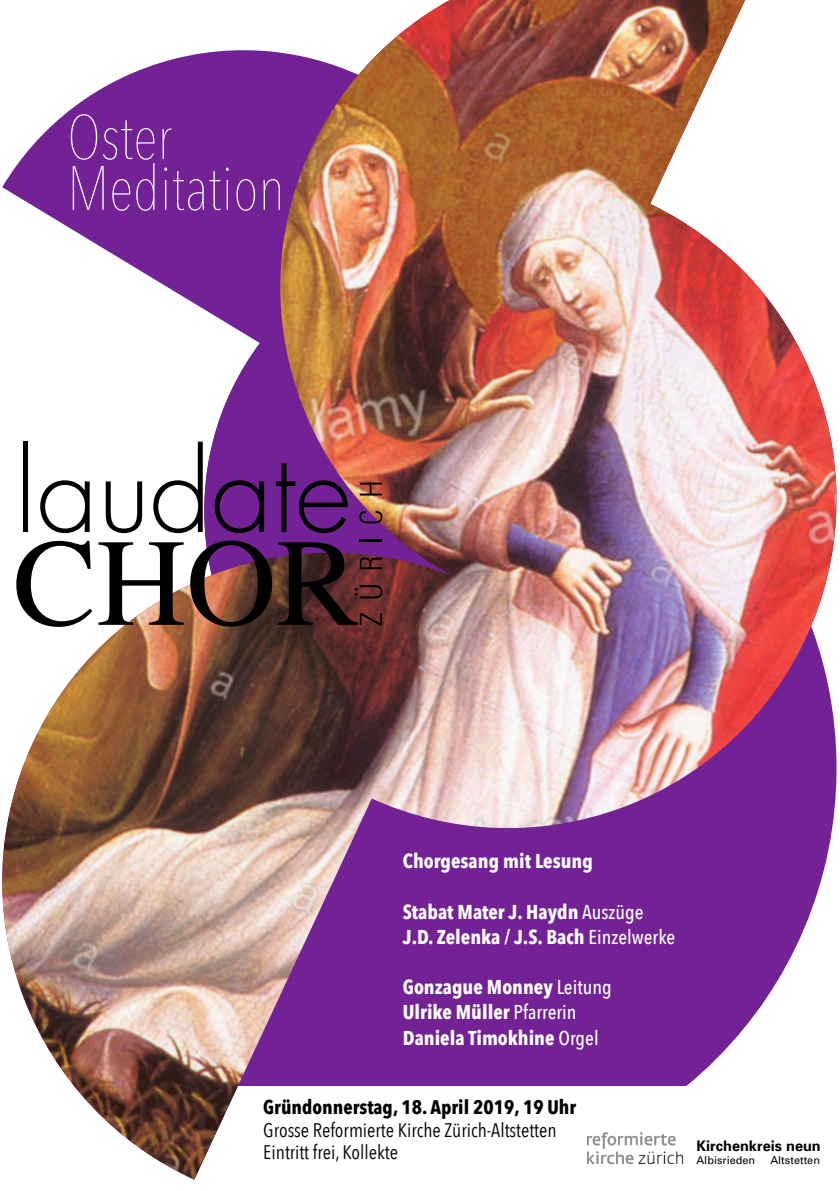
<style>
.page{position:relative;width:840px;height:1191px;background:#fff}
.page>*{position:absolute;margin:0;border:0;box-sizing:border-box;transform-origin:0 0}
.t1{font:200 61.6px/51px "Avenir Next Condensed";color:#fff}
.t2{font:700 20px/25.2px "Avenir Next Condensed";color:#fff}
.t3{font:19.6px/22.4px "Avenir Next Condensed";color:#000}
.t4{font:700 19.6px "Avenir Next Condensed";color:#000}
.t5{font:700 14.6px "Univers";color:#000}
.t6{font:10.8px "Univers";color:#000}
.s1{font-weight:500}
</style>
<div class="page">
<img style="left:2px;top:0;width:835px;height:1179px">
<svg style="left:16px;top:541px;width:76px;height:86px"></svg>
<svg style="left:98px;top:542px;width:85px;height:83px"></svg>
<svg style="left:190px;top:540px;width:82px;height:86px"></svg>
<div style="left:23px;top:442px;width:5px;height:90px;background:#000"></div>
<svg style="left:40px;top:480px;width:50px;height:53px"></svg>
<svg style="left:106px;top:481px;width:36px;height:52px"></svg>
<svg style="left:153px;top:442px;width:50px;height:91px"></svg>
<svg style="left:214px;top:480px;width:50px;height:53px"></svg>
<svg style="left:276px;top:463px;width:72px;height:70px"></svg>
<svg style="left:278px;top:542px;width:104px;height:83px"></svg>
<hr style="left:359px;top:539px;width:23px;height:2px;background:#000">
<svg style="left:359px;top:511px;width:23px;height:13px"></svg>
<svg style="left:359px;top:482px;width:23px;height:13px"></svg>
<img style="left:587px;top:1132px;width:95px;height:31px">
<h1 class="t1" style="left:67px;top:112px;width:219px">Oster<br>Meditation</h1>
<p class="t2" style="left:402px;top:848px;width:191px">Chorgesang mit Lesung</p>
<p class="t2" style="left:402px;top:899px;width:274px">Stabat Mater J. Haydn <span class="s1">Auszüge<br></span>J.D. Zelenka / J.S. Bach <span class="s1">Einzelwerke</span></p>
<p class="t2" style="left:402px;top:974px;width:210px">Gonzague Monney <span class="s1">Leitung<br></span>Ulrike Müller <span class="s1">Pfarrerin<br></span>Daniela Timokhine <span class="s1">Orgel</span></p>
<p class="t4" style="left:263px;top:1095px;width:314px">Gründonnerstag, 18. April 2019, 19 Uhr</p>
<p class="t3" style="left:263px;top:1118px;width:295px">Grosse Reformierte Kirche Zürich-Altstetten<br>Eintritt frei, Kollekte</p>
<p class="t5" style="left:696px;top:1136px;width:126px">Kirchenkreis neun</p>
<p class="t6" style="left:696px;top:1153px;width:60px">Albisrieden</p>
<p class="t6" style="left:770px;top:1153px;width:51px">Altstetten</p>
</div>
